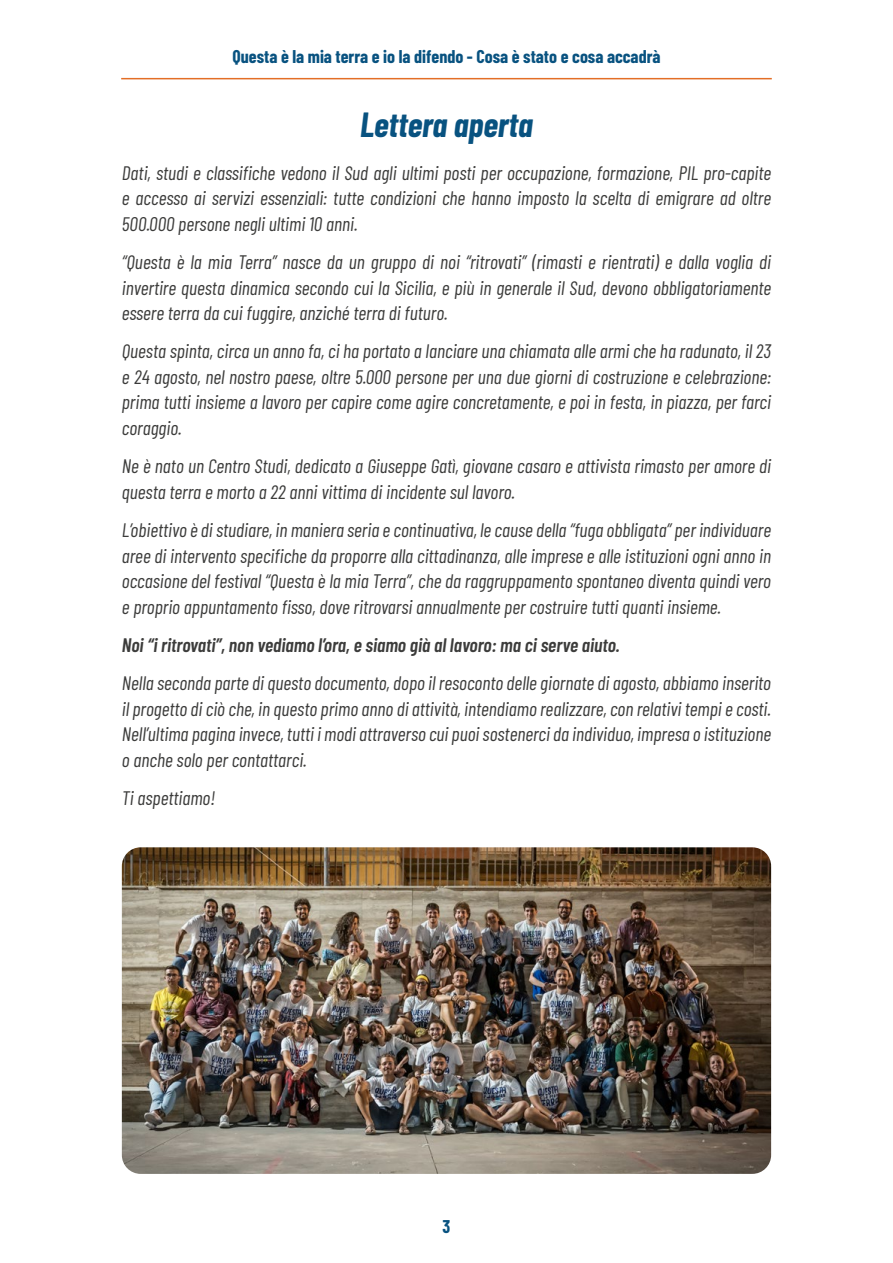
<style>
.page{position:relative;width:893px;height:1263px;background:#fff}
.page>*{position:absolute;margin:0;border:0;box-sizing:border-box;transform-origin:0 0}
.t1{font:italic 700 34.2px "Barlow Condensed";color:#085280}
.t2{font:italic 19.5px/25.5px "Barlow Condensed";color:#3c3c3b;text-align:justify}
.t3{font:italic 600 19.5px "Barlow Condensed";color:#3c3c3b}
.t4{font:700 18px "Barlow Condensed";color:#085280}
</style>
<div class="page">
<hr style="left:121px;top:78px;width:651px;height:1px;background:#e36e26">
<img style="left:122px;top:847px;width:649px;height:327px">
<p class="t4" style="left:233px;top:43px;width:429px">Questa è la mia terra e io la difendo - Cosa è stato e cosa accadrà</p>
<h1 class="t1" style="left:360px;top:101px;width:174px">Lettera aperta</h1>
<p class="t2" style="left:122px;top:159px;width:651px">Dati, studi e classifiche vedono il Sud agli ultimi posti per occupazione, formazione, PIL pro-capite e accesso ai servizi essenziali: tutte condizioni che hanno imposto la scelta di emigrare ad oltre 500.000 persone negli ultimi 10 anni.</p>
<p class="t2" style="left:122px;top:248px;width:651px">“Questa è la mia Terra” nasce da un gruppo di noi “ritrovati” (rimasti e rientrati) e dalla voglia di invertire questa dinamica secondo cui la Sicilia, e più in generale il Sud, devono obbligatoriamente essere terra da cui fuggire, anziché terra di futuro.</p>
<p class="t2" style="left:122px;top:337px;width:651px">Questa spinta, circa un anno fa, ci ha portato a lanciare una chiamata alle armi che ha radunato, il 23 e 24 agosto, nel nostro paese, oltre 5.000 persone per una due giorni di costruzione e celebrazione: prima tutti insieme a lavoro per capire come agire concretamente, e poi in festa, in piazza, per farci coraggio.</p>
<p class="t2" style="left:122px;top:452px;width:651px">Ne è nato un Centro Studi, dedicato a Giuseppe Gatì, giovane casaro e attivista rimasto per amore di questa terra e morto a 22 anni vittima di incidente sul lavoro.</p>
<p class="t2" style="left:122px;top:516px;width:651px">L’obiettivo è di studiare, in maniera seria e continuativa, le cause della “fuga obbligata” per individuare aree di intervento specifiche da proporre alla cittadinanza, alle imprese e alle istituzioni ogni anno in occasione del festival “Questa è la mia Terra”, che da raggruppamento spontaneo diventa quindi vero e proprio appuntamento fisso, dove ritrovarsi annualmente per costruire tutti quanti insieme.</p>
<p class="t3" style="left:122px;top:631px;width:500px">Noi “i ritrovati”, non vediamo l’ora, e siamo già al lavoro: ma ci serve aiuto.</p>
<p class="t2" style="left:122px;top:669px;width:651px">Nella seconda parte di questo documento, dopo il resoconto delle giornate di agosto, abbiamo inserito il progetto di ciò che, in questo primo anno di attività, intendiamo realizzare, con relativi tempi e costi.<br>Nell’ultima pagina invece, tutti i modi attraverso cui puoi sostenerci da individuo, impresa o istituzione o anche solo per contattarci.</p>
<p class="t2" style="left:122px;top:784px;width:95px">Ti aspettiamo!</p>
<p class="t4" style="left:443px;top:1213px;width:9px">3</p>
</div>
